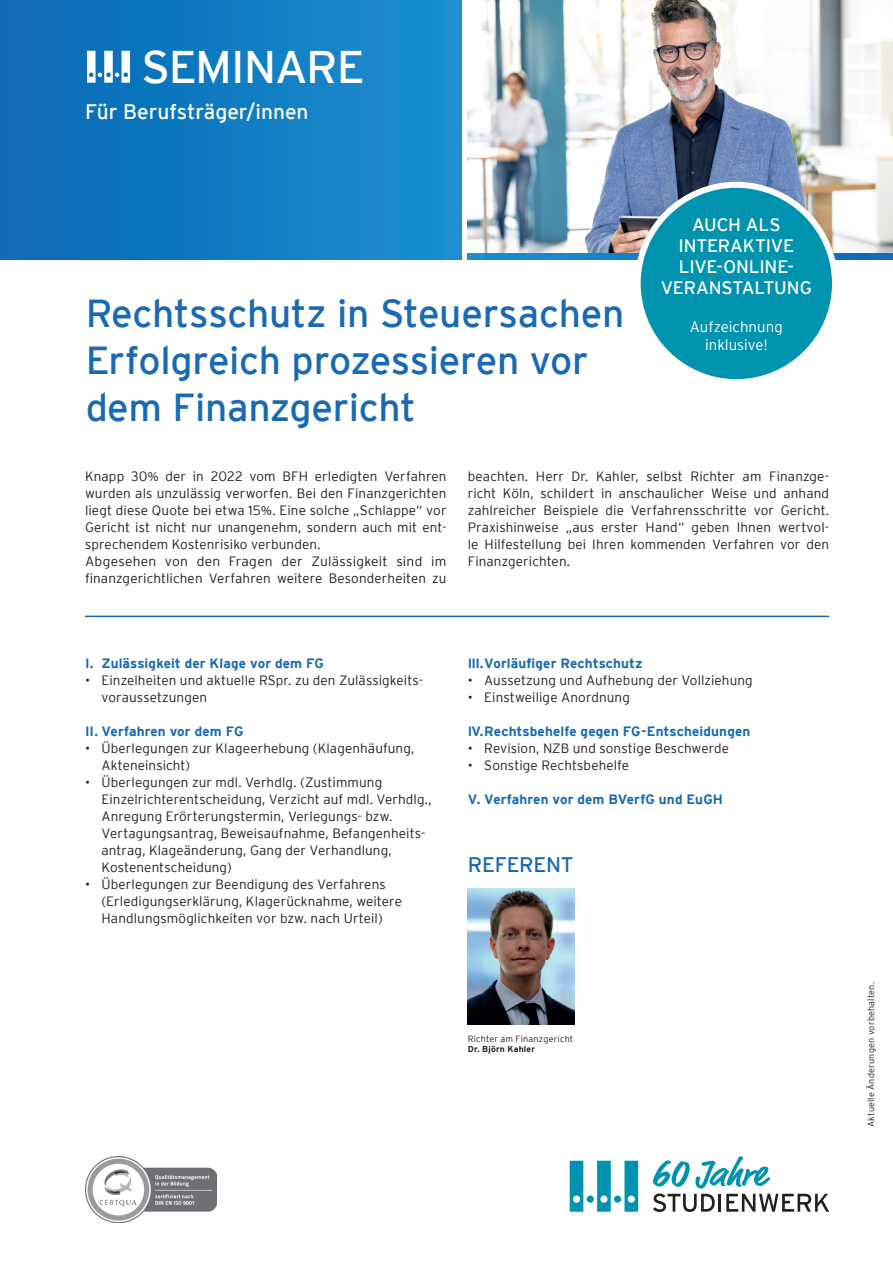
<style>
.page{position:relative;width:893px;height:1263px;background:#fff}
.page>*{position:absolute;margin:0;border:0;box-sizing:border-box;transform-origin:0 0}
.Titelseite_Klassifizierung_65{font:45.6px "Interstate Plus";letter-spacing:-.03em;color:#fff}
.t1{font:39px/46.8px "Interstate Plus";letter-spacing:-.01em;color:#1768b4}
.Titelseite_Beruf{font:21px "Interstate Plus";letter-spacing:-.005em;color:#fff}
.Subline_Versalien_Berufsträger_14{font:21px "Interstate Plus";letter-spacing:-.01em;color:#1768b4}
.t2{font:18px/21px "Interstate Plus";letter-spacing:-.01em;color:#fff;text-align:center}
.t3{font:300 15px/18px "Interstate Plus";color:#fff;text-align:center}
.Subline_Versalien_Berufsträger_14-2{font:300 13.5px/17px "Interstate Plus";letter-spacing:.01em;color:#231f20}
.Copy_NEG_9{font:300 13.5px/17px "Interstate Plus";letter-spacing:.005em;color:#231f20;text-align:justify}
.Subline_Versalien_Berufsträger_14-3{font:700 13.5px "Interstate Plus";letter-spacing:.01em;color:#1768b4}
.Copy_POS_9{font:300 9px "Interstate Plus";letter-spacing:.02em;color:#231f20}
.Copy_POS_9-2{font:700 8.55px "Interstate Plus";letter-spacing:.025em;color:#231f20}
.s1{font-family:"Myriad Pro";font-weight:400}
</style>
<div class="page">
<div style="left:0;top:0;width:461px;height:259px;background:linear-gradient(to right,#0b68b3,#188fcf)"></div>
<img style="left:468px;top:0;width:425px;height:253px">
<svg style="left:468px;top:253px;width:425px;height:6px"></svg>
<svg style="left:87px;top:51px;width:43px;height:32px"></svg>
<img style="left:85px;top:1156px;width:131px;height:67px">
<div style="left:638px;top:185px;width:197px;height:197px;background:#0093b0;border-radius:50%"></div>
<div style="left:635px;top:182px;width:203px;height:203px;border:6px solid #fff;border-radius:50%"></div>
<hr style="left:85px;top:616px;width:744px;height:1px;background:#1768b4">
<div style="left:587px;top:1195px;width:7px;height:8px;background:#0093b0;border-radius:50%"></div>
<svg style="left:624px;top:1161px;width:14px;height:51px"></svg>
<svg style="left:570px;top:1161px;width:13px;height:51px"></svg>
<svg style="left:597px;top:1161px;width:14px;height:51px"></svg>
<div style="left:614px;top:1195px;width:7px;height:8px;background:#0093b0;border-radius:50%"></div>
<svg style="left:653px;top:1156px;width:176px;height:56px"></svg>
<img style="left:468px;top:889px;width:106px;height:135px">
<p class="Titelseite_Klassifizierung_65" style="left:141px;top:41px;width:225px">SEMINARE</p>
<p class="Titelseite_Beruf" style="left:85px;top:100px;width:225px">Für Berufsträger/innen</p>
<h2 class="t1" style="left:85px;top:290px;width:541px">Rechtsschutz in Steuersachen<br>Erfolgreich prozessieren vor dem Finanzgericht</h2>
<p class="t2" style="left:661px;top:214px;width:153px">AUCH ALS<br>INTERAKTIVE<br>LIVE-ONLINE-<br>VERANSTALTUNG</p>
<p class="t3" style="left:690px;top:317px;width:94px">Aufzeichnung inklusive!</p>
<p class="Copy_NEG_9" style="left:85px;top:467px;width:363px">Knapp 30<span class="s1">%</span> der in 2022 vom BFH erledigten Verfahren wurden als unzulässig verworfen. Bei den Finanzgerichten liegt diese Quote bei etwa 15<span class="s1">%</span>. Eine solche „Schlappe“ vor Gericht ist nicht nur unangenehm, sondern auch mit ent&shy;sprechendem Kostenrisiko verbunden.</p>
<p class="Copy_NEG_9" style="left:85px;top:552px;width:363px">Abgesehen von den Fragen der Zulässigkeit sind im finanzgerichtlichen Verfahren weitere Besonderheiten zu</p>
<p class="Copy_NEG_9" style="left:468px;top:467px;width:363px">beachten. Herr Dr. Kahler, selbst Richter am Finanzge&shy;richt Köln, schildert in anschaulicher Weise und anhand zahlreicher Beispiele die Verfahrensschritte vor Gericht.<br>Praxishinweise „aus erster Hand“ geben Ihnen wertvol&shy;le Hilfestellung bei Ihren kommenden Verfahren vor den Finanzgerichten.</p>
<p class="Subline_Versalien_Berufsträger_14-3" style="left:85px;top:655px;width:240px">I. Zulässigkeit der Klage vor dem FG</p>
<p class="Subline_Versalien_Berufsträger_14-2" style="left:102px;top:671px;width:323px;text-indent:-16px">• Einzelheiten und aktuelle RSpr. zu den Zulässigkeits&shy;voraussetzungen</p>
<p class="Subline_Versalien_Berufsträger_14-3" style="left:85px;top:723px;width:160px">II. Verfahren vor dem FG</p>
<p class="Subline_Versalien_Berufsträger_14-2" style="left:102px;top:739px;width:314px;text-indent:-16px">• Überlegungen zur Klageerhebung (Klagenhäufung,<br>Akteneinsicht)</p>
<p class="Subline_Versalien_Berufsträger_14-2" style="left:102px;top:773px;width:332px;text-indent:-16px">• Überlegungen zur mdl. Verhdlg. (Zustimmung Einzelrichterentscheidung, Verzicht auf mdl. Verhdlg., Anregung Erörterungstermin, Verlegungs- bzw.<br>Vertagungsantrag, Beweisaufnahme, Befangenheits&shy;antrag, Klageänderung, Gang der Verhandlung, Kostenentscheidung)</p>
<p class="Subline_Versalien_Berufsträger_14-2" style="left:102px;top:875px;width:302px;text-indent:-16px">• Überlegungen zur Beendigung des Verfahrens (Erledigungserklärung, Klagerücknahme, weitere<br>Handlungsmöglichkeiten vor bzw. nach Urteil)</p>
<p class="Subline_Versalien_Berufsträger_14-3" style="left:468px;top:655px;width:176px">III. Vorläufiger Rechtschutz</p>
<p class="Subline_Versalien_Berufsträger_14-2" style="left:468px;top:671px;width:287px">• Aussetzung und Aufhebung der Vollziehung</p>
<p class="Subline_Versalien_Berufsträger_14-2" style="left:468px;top:688px;width:164px">• Einstweilige Anordnung</p>
<p class="Subline_Versalien_Berufsträger_14-3" style="left:468px;top:723px;width:284px">IV. Rechtsbehelfe gegen FG-Entscheidungen</p>
<p class="Subline_Versalien_Berufsträger_14-2" style="left:468px;top:739px;width:263px">• Revision, NZB und sonstige Beschwerde</p>
<p class="Subline_Versalien_Berufsträger_14-2" style="left:468px;top:756px;width:163px">• Sonstige Rechtsbehelfe</p>
<p class="Subline_Versalien_Berufsträger_14-3" style="left:468px;top:791px;width:257px">V. Verfahren vor dem BVerfG und EuGH</p>
<p class="Subline_Versalien_Berufsträger_14" style="left:468px;top:853px;width:107px">REFERENT</p>
<p class="Copy_POS_9" style="left:468px;top:1034px;width:107px">Richter am Finanzgericht</p>
<p class="Copy_POS_9-2" style="left:468px;top:1044px;width:69px">Dr. Björn Kahler</p>
<p class="Copy_POS_9" style="left:866px;top:1127px;width:146px;rotate:-90deg">Aktuelle Änderungen vorbehalten.</p>
</div>
